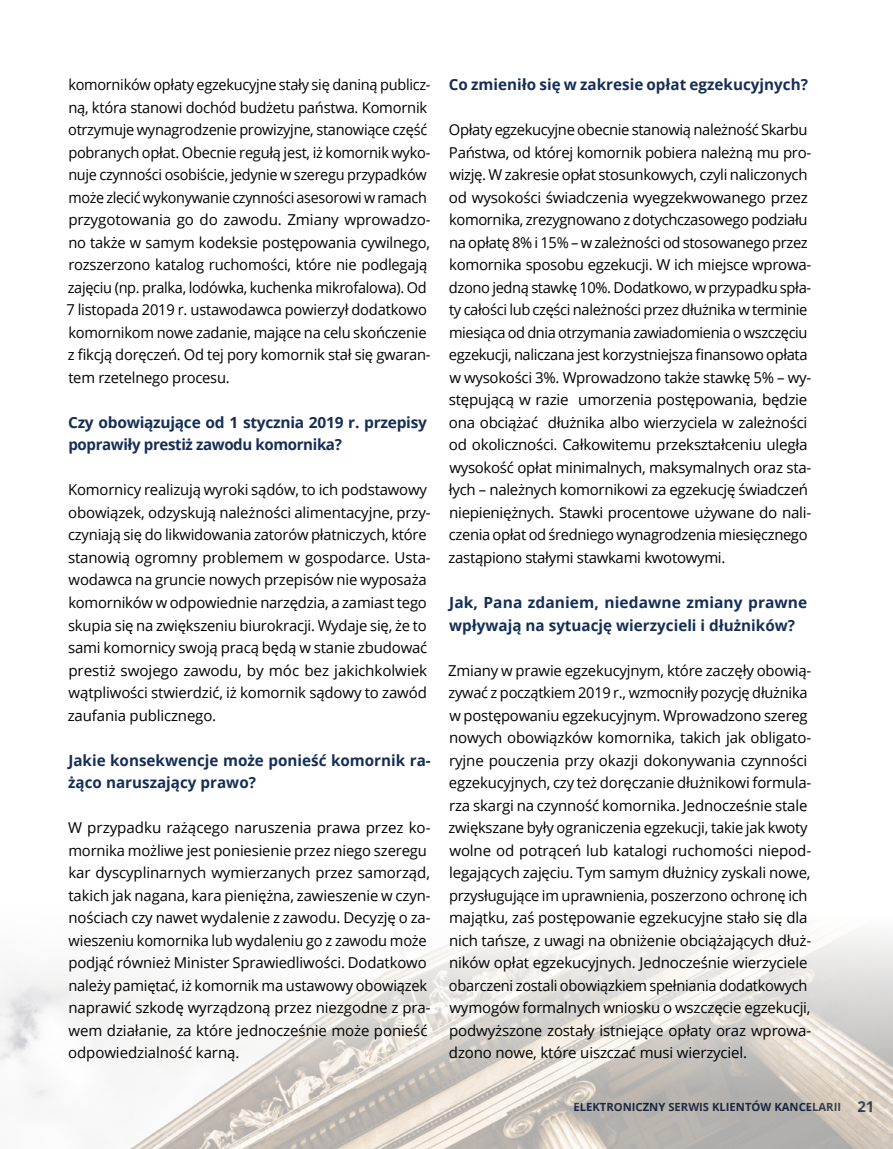
<style>
.page{position:relative;width:893px;height:1149px;background:#fff}
.page>*{position:absolute;margin:0;border:0;box-sizing:border-box;transform-origin:0 0}
.t1{font:700 15.3px/22.5px "Open Sans";color:#152e55}
.t2{font:700 15.3px/22.5px "Open Sans";letter-spacing:-.02em;color:#152e55}
.t3{font:15px/22.5px "Open Sans";letter-spacing:-.015em;color:#000}
.t4{font:700 11.25px "Open Sans";color:#152e55}
.s1{font-size:15px}
</style>
<div class="page">
<img style="left:0;top:932px;width:893px;height:216px">
<p class="t3" style="left:66px;top:73px;width:366px">komorników opłaty egzekucyjne stały się daniną publicz&shy;ną, która stanowi dochód budżetu państwa. Komornik otrzymuje wynagrodzenie prowizyjne, stanowiące część pobranych opłat. Obecnie regułą jest, iż komornik wyko&shy;nuje czynności osobiście, jedynie w szeregu przypadków może zlecić wykonywanie czynności asesorowi w ramach przygotowania go do zawodu. Zmiany wprowadzo&shy;no także w samym kodeksie postępowania cywilnego, rozszerzono katalog ruchomości, które nie podlegają zajęciu (np. pralka, lodówka, kuchenka mikrofalowa). Od 7 listopada 2019 r. ustawodawca powierzył dodatkowo komornikom nowe zadanie, mające na celu skończenie z fikcją doręczeń. Od tej pory komornik stał się gwaran&shy;tem rzetelnego procesu.</p>
<p class="t2" style="left:68px;top:410px;width:360px">Czy obowiązujące od 1 stycznia 2019 r. przepisy poprawiły prestiż zawodu komornika?</p>
<p class="t3" style="left:68px;top:478px;width:364px">Komornicy realizują wyroki sądów, to ich podstawowy obowiązek, odzyskują należności alimentacyjne, przy&shy;czyniają się do likwidowania zatorów płatniczych, które stanowią ogromny problemem w gospodarce. Usta&shy;wodawca na gruncie nowych przepisów nie wyposaża komorników w odpowiednie narzędzia, a zamiast tego skupia się na zwiększeniu biurokracji. Wydaje się, że to sami komornicy swoją pracą będą w stanie zbudować prestiż swojego zawodu, by móc bez jakichkolwiek wątpliwości stwierdzić, iż komornik sądowy to zawód zaufania publicznego.</p>
<p class="t1" style="left:68px;top:748px;width:364px">Jakie konsekwencje może ponieść komornik ra&shy;żąco naruszający prawo?</p>
<p class="t3" style="left:68px;top:815px;width:364px">W przypadku rażącego naruszenia prawa przez ko&shy;mornika możliwe jest poniesienie przez niego szeregu kar dyscyplinarnych wymierzanych przez samorząd, takich jak nagana, kara pieniężna, zawieszenie w czyn&shy;nościach czy nawet wydalenie z zawodu. Decyzję o za&shy;wieszeniu komornika lub wydaleniu go z zawodu może podjąć również Minister Sprawiedliwości. Dodatkowo należy pamiętać, iż komornik ma ustawowy obowiązek naprawić szkodę wyrządzoną przez niezgodne z pra&shy;wem działanie, za które jednocześnie może ponieść odpowiedzialność karną.</p>
<p class="t1" style="left:449px;top:73px;width:361px">Co zmieniło się w zakresie opłat egzekucyjnych?</p>
<p class="t3" style="left:449px;top:118px;width:364px">Opłaty egzekucyjne obecnie stanowią należność Skarbu Państwa, od której komornik pobiera należną mu pro&shy;wizję. W zakresie opłat stosunkowych, czyli naliczonych od wysokości świadczenia wyegzekwowanego przez komornika, zrezygnowano z dotychczasowego podziału na opłatę 8% i 15% – w zależności od stosowanego przez komornika sposobu egzekucji. W ich miejsce wprowa&shy;dzono jedną stawkę 10%. Dodatkowo, w przypadku spła&shy;ty całości lub części należności przez dłużnika w terminie miesiąca od dnia otrzymania zawiadomienia o wszczęciu egzekucji, naliczana jest korzystniejsza finansowo opłata w wysokości 3%. Wprowadzono także stawkę 5% – wy&shy;stępującą w razie umorzenia postępowania, będzie ona obciążać dłużnika albo wierzyciela w zależności od okoliczności. Całkowitemu przekształceniu uległa wysokość opłat minimalnych, maksymalnych oraz sta&shy;łych – należnych komornikowi za egzekucję świadczeń niepieniężnych. Stawki procentowe używane do nali&shy;czenia opłat od średniego wynagrodzenia miesięcznego zastąpiono stałymi stawkami kwotowymi.</p>
<p class="t1" style="left:449px;top:590px;width:360px">Jak, Pana zdaniem, niedawne zmiany prawne wpływają na sytuację wierzycieli i dłużników?</p>
<p class="t3" style="left:448px;top:658px;width:365px">Zmiany w prawie egzekucyjnym, które zaczęły obowią&shy;zywać z początkiem 2019 r., wzmocniły pozycję dłużnika w postępowaniu egzekucyjnym. Wprowadzono szereg nowych obowiązków komornika, takich jak obligato&shy;ryjne pouczenia przy okazji dokonywania czynności egzekucyjnych, czy też doręczanie dłużnikowi formula&shy;rza skargi na czynność komornika. Jednocześnie stale zwiększane były ograniczenia egzekucji, takie jak kwoty wolne od potrąceń lub katalogi ruchomości niepod&shy;legających zajęciu. Tym samym dłużnicy zyskali nowe, przysługujące im uprawnienia, poszerzono ochronę ich majątku, zaś postępowanie egzekucyjne stało się dla nich tańsze, z uwagi na obniżenie obciążających dłuż&shy;ników opłat egzekucyjnych. Jednocześnie wierzyciele obarczeni zostali obowiązkiem spełniania dodatkowych wymogów formalnych wniosku o wszczęcie egzekucji, podwyższone zostały istniejące opłaty oraz wprowa&shy;dzono nowe, które uiszczać musi wierzyciel.</p>
<p class="t4" style="left:573px;top:1099px;width:303px">ELEKTRONICZNY SERWIS KLIENTÓW KANCELARII <span class="s1">21</span></p>
</div>
